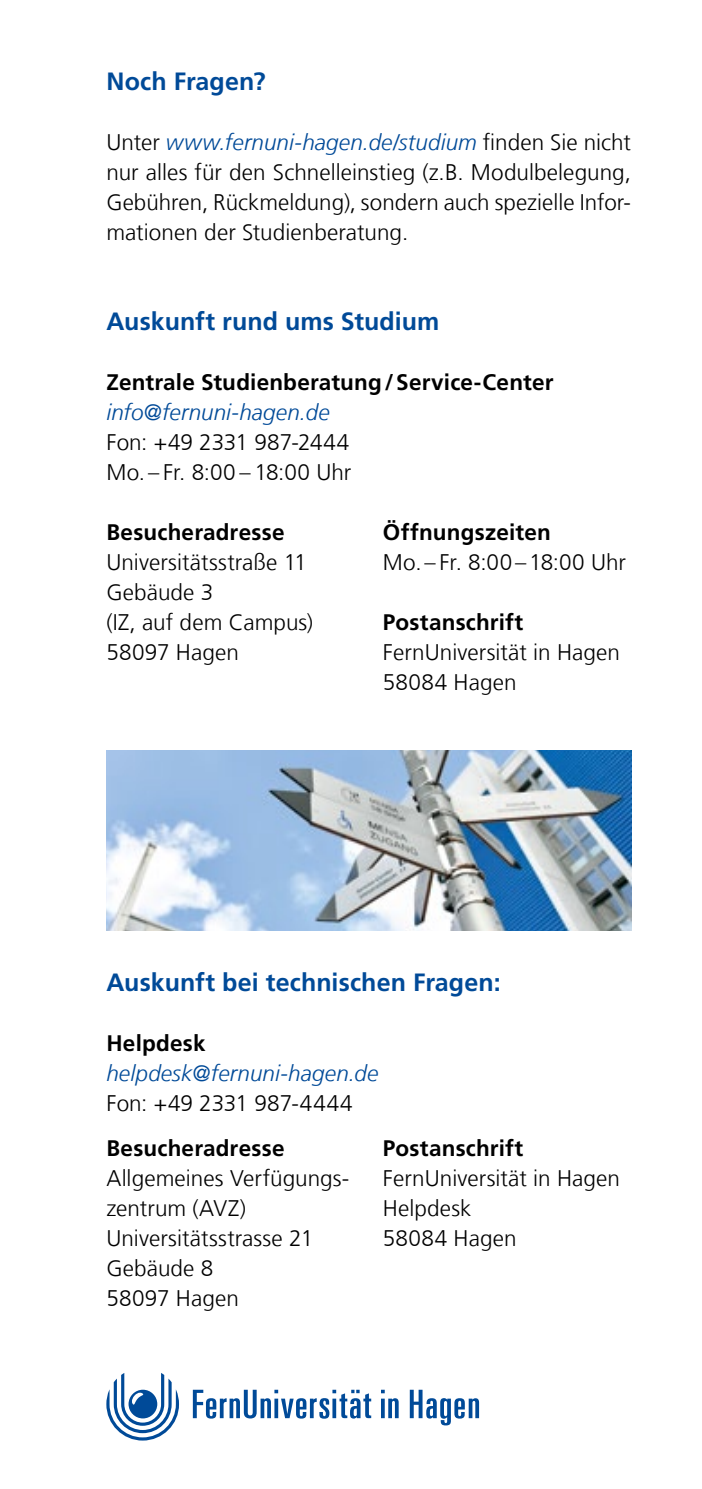
<style>
.page{position:relative;width:702px;height:1489px;background:#fff}
.page>*{position:absolute;margin:0;border:0;box-sizing:border-box;transform-origin:0 0}
.Subheadline{font:700 25px "Frutiger LT Com";letter-spacing:.005em;color:#004a98}
.Fließtext{font:300 22.5px/30px "Frutiger LT Com";letter-spacing:.005em;color:#000}
.Fließtext_bold{font:700 22.5px "Frutiger LT Com";letter-spacing:.01em;color:#000}
.Fließtext_kursiv{font:italic 300 22.5px "Frutiger LT Com";letter-spacing:.005em;color:#004a98}
.s1{font-style:italic;color:#004a98}
</style>
<div class="page">
<svg style="left:193px;top:1389px;width:286px;height:36px"></svg>
<svg style="left:106px;top:1373px;width:73px;height:67px"></svg>
<img style="left:106px;top:750px;width:525px;height:180px">
<p class="Subheadline" style="left:106px;top:67px;width:161px">Noch Fragen?</p>
<p class="Fließtext" style="left:106px;top:127px;width:526px;text-align:justify">Unter <span class="s1">www.fernuni-hagen.de/studium</span> finden Sie nicht nur alles für den Schnelleinstieg (z.B. Modulbelegung, Gebühren, Rückmeldung), sondern auch spezielle Infor&shy;mationen der Studienberatung.</p>
<p class="Subheadline" style="left:106px;top:307px;width:334px">Auskunft rund ums Studium</p>
<p class="Fließtext_bold" style="left:106px;top:369px;width:448px">Zentrale Studienberatung/Service-Center</p>
<p class="Fließtext_kursiv" style="left:106px;top:399px;width:225px">info@fernuni-hagen.de</p>
<p class="Fließtext" style="left:106px;top:427px;width:244px">Fon: +49 2331 987-2444</p>
<p class="Fließtext" style="left:106px;top:457px;width:246px">Mo. – Fr. 8:00 – 18:00 Uhr</p>
<p class="Fließtext_bold" style="left:106px;top:519px;width:180px">Besucheradresse</p>
<p class="Fließtext" style="left:106px;top:547px;width:202px">Universitätsstraße 11</p>
<p class="Fließtext" style="left:106px;top:577px;width:108px">Gebäude 3</p>
<p class="Fließtext" style="left:106px;top:607px;width:208px">(IZ, auf dem Campus)</p>
<p class="Fließtext" style="left:106px;top:637px;width:134px">58097 Hagen</p>
<p class="Fließtext_bold" style="left:383px;top:519px;width:169px">Öffnungszeiten</p>
<p class="Fließtext" style="left:383px;top:547px;width:245px">Mo.– Fr. 8:00–18:00 Uhr</p>
<p class="Fließtext_bold" style="left:383px;top:609px;width:142px">Postanschrift</p>
<p class="Fließtext" style="left:383px;top:637px;width:238px">FernUniversität in Hagen</p>
<p class="Fließtext" style="left:383px;top:667px;width:135px">58084 Hagen</p>
<p class="Subheadline" style="left:106px;top:967px;width:396px">Auskunft bei technischen Fragen:</p>
<p class="Fließtext_bold" style="left:106px;top:1029px;width:101px">Helpdesk</p>
<p class="Fließtext_kursiv" style="left:106px;top:1059px;width:273px">helpdesk@fernuni-hagen.de</p>
<p class="Fließtext" style="left:106px;top:1087px;width:248px">Fon: +49 2331 987-4444</p>
<p class="Fließtext_bold" style="left:383px;top:1134px;width:142px">Postanschrift</p>
<p class="Fließtext" style="left:383px;top:1162px;width:238px">FernUniversität in Hagen</p>
<p class="Fließtext" style="left:383px;top:1192px;width:90px">Helpdesk</p>
<p class="Fließtext" style="left:383px;top:1222px;width:135px">58084 Hagen</p>
<p class="Fließtext_bold" style="left:106px;top:1134px;width:180px">Besucheradresse</p>
<p class="Fließtext" style="left:106px;top:1162px;width:244px">Allgemeines Verfügungs&shy;zentrum (AVZ)</p>
<p class="Fließtext" style="left:106px;top:1222px;width:208px">Universitätsstrasse 21</p>
<p class="Fließtext" style="left:106px;top:1252px;width:108px">Gebäude 8</p>
<p class="Fließtext" style="left:106px;top:1282px;width:134px">58097 Hagen</p>
</div>
